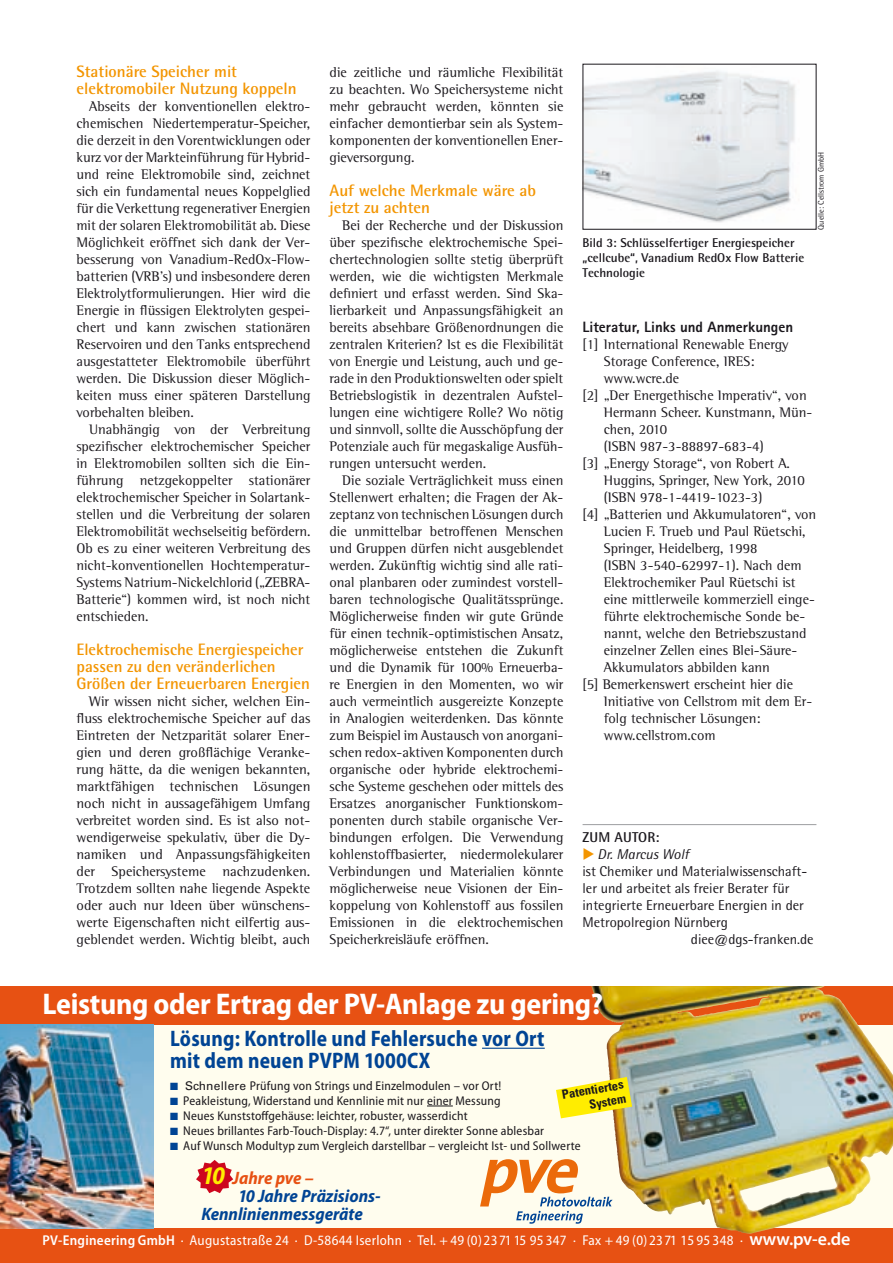
<style>
.page{position:relative;width:893px;height:1263px;background:#fff}
.page>*{position:absolute;margin:0;border:0;box-sizing:border-box;transform-origin:0 0}
.t1{font:700 semi-condensed 30px "Myriad Pro";letter-spacing:-.01em;color:#fff}
.t2{font:700 semi-condensed 22.5px/22.5px "Myriad Pro";letter-spacing:.01em;color:#004494;scale:.93 1}
.t3{font:italic 700 semi-condensed 18px "Myriad Pro";color:#004494}
.t4{font:italic 700 semi-condensed 18px "Myriad Pro";color:#e75113}
.t5{font:700 16.5px/17px "Rotis Semi Sans Std";color:#f39500}
.t6{font:800 15px "Rotis Sans Serif Std";color:#1a171c}
.t7{font:14.25px/17px "Rotis Semi Serif Std";color:#1a171c;text-align:justify}
.t8{font:14.25px "Rotis Semi Sans Std";color:#1a171c}
.t9{font:semi-condensed 14.25px "Myriad Pro";letter-spacing:.02em;color:#fff}
.t10{font:italic 14.25px "Rotis Semi Sans Std";color:#1a171c}
.t11{font:700 14.25px "Rotis Semi Sans Std";letter-spacing:.01em;color:#1a171c}
.t12{font:semi-condensed 12.75px "Myriad Pro";letter-spacing:.015em;color:#1a171c}
.t13{font:700 12.75px/15px "Rotis Semi Sans Std";color:#1a171c}
.t14{font:700 condensed 12.6px/14.4px "Univers LT Std";color:#1a171c;text-align:right}
.t15{font:8.25px "Rotis Semi Sans Std";color:#1a171c}
.s1{color:#f39500}
.s2{color:#004494}
.s3{font-family:"Univers LT Std";font-stretch:normal;font-size:12px}
.s4{font-size:25.5px;color:#ffed00}
.s5{font-weight:600}
.s6{font-weight:600;font-stretch:normal;font-size:18px}
</style>
<div class="page">
<hr style="left:583px;top:824px;width:233px;height:1px;background:#9d9ea0">
<svg style="left:153px;top:1025px;width:740px;height:204px;background:#e7e5ce"></svg>
<svg style="left:0;top:986px;width:893px;height:39px;background:#de601f"></svg>
<div style="left:0;top:1229px;width:893px;height:34px;background:#e75113"></div>
<hr style="left:482px;top:1048px;width:63px;height:1px;background:#004494">
<svg style="left:427px;top:1106px;width:26px;height:1px"></svg>
<img style="left:591px;top:986px;width:107px;height:228px">
<svg style="left:556px;top:1077px;width:76px;height:41px;background:#f8ea40"></svg>
<svg style="left:196px;top:1160px;width:37px;height:33px"></svg>
<svg style="left:480px;top:1159px;width:133px;height:65px;background:#eacfb4"></svg>
<img style="left:0;top:1025px;width:153px;height:204px">
<img style="left:585px;top:71px;width:210px;height:152px">
<p class="t5" style="left:77px;top:62px;width:222px">Stationäre Speicher mit elektromobiler Nutzung koppeln</p>
<p class="t7" style="left:77px;top:97px;width:235px;text-indent:13px">Abseits der konventionellen elektro&shy;chemischen Niedertemperatur-Speicher, die derzeit in den Vorentwicklungen oder kurz vor der Markteinführung für Hybrid&shy;und reine Elektromobile sind, zeichnet sich ein fundamental neues Koppelglied für die Verkettung regenerativer Energien mit der solaren Elektromobilität ab. Diese Möglichkeit eröffnet sich dank der Ver&shy;besserung von Vanadium-RedOx-Flow&shy;batterien (VRB’s) und insbesondere deren Elektrolytformulierungen. Hier wird die Energie in flüssigen Elektrolyten gespei&shy;chert und kann zwischen stationären Reservoiren und den Tanks entsprechend ausgestatteter Elektromobile überführt werden. Die Diskussion dieser Möglich&shy;keiten muss einer späteren Darstellung vorbehalten bleiben.</p>
<p class="t7" style="left:77px;top:421px;width:235px;text-indent:13px">Unabhängig von der Verbreitung spezifischer elektrochemischer Speicher in Elektromobilen sollten sich die Ein&shy;führung netzgekoppelter stationärer elektrochemischer Speicher in Solartank&shy;stellen und die Verbreitung der solaren Elektromobilität wechselseitig befördern.<br>Ob es zu einer weiteren Verbreitung des nicht-konventionellen Hochtemperatur-Systems Natrium-Nickelchlorid („ZEBRA-Batterie“) kommen wird, ist noch nicht entschieden.</p>
<p class="t5" style="left:77px;top:640px;width:235px">Elektrochemische Energiespeicher passen zu den veränderlichen<br>Größen der Erneuerbaren Energien</p>
<p class="t7" style="left:77px;top:693px;width:235px;text-indent:13px">Wir wissen nicht sicher, welchen Ein&shy;fluss elektrochemische Speicher auf das Eintreten der Netzparität solarer Ener&shy;gien und deren großflächige Veranke&shy;rung hätte, da die wenigen bekannten, marktfähigen technischen Lösungen noch nicht in aussagefähigem Umfang verbreitet worden sind. Es ist also not&shy;wendigerweise spekulativ, über die Dy&shy;namiken und Anpassungsfähigkeiten der Speichersysteme nachzudenken.<br>Trotzdem sollten nahe liegende Aspekte oder auch nur Ideen über wünschens&shy;werte Eigenschaften nicht eilfertig aus&shy;geblendet werden. Wichtig bleibt, auch</p>
<p class="t7" style="left:330px;top:63px;width:235px">die zeitliche und räumliche Flexibilität zu beachten. Wo Speichersysteme nicht mehr gebraucht werden, könnten sie einfacher demontierbar sein als System&shy;komponenten der konventionellen Ener&shy;gieversorgung.</p>
<p class="t5" style="left:330px;top:181px;width:208px">Auf welche Merkmale wäre ab jetzt zu achten</p>
<p class="t7" style="left:330px;top:216px;width:235px;text-indent:13px">Bei der Recherche und der Diskussion über spezifische elektrochemische Spei&shy;chertechnologien sollte stetig überprüft werden, wie die wichtigsten Merkmale definiert und erfasst werden. Sind Ska&shy;lierbarkeit und Anpassungsfähigkeit an bereits absehbare Größenordnungen die zentralen Kriterien? Ist es die Flexibilität von Energie und Leistung, auch und ge&shy;rade in den Produktionswelten oder spielt Betriebslogistik in dezentralen Aufstel&shy;lungen eine wichtigere Rolle? Wo nötig und sinnvoll, sollte die Ausschöpfung der Potenziale auch für megaskalige Ausfüh&shy;rungen untersucht werden.</p>
<p class="t7" style="left:330px;top:472px;width:235px;text-indent:13px">Die soziale Verträglichkeit muss einen Stellenwert erhalten; die Fragen der Ak&shy;zeptanz von technischen Lösungen durch die unmittelbar betroffenen Menschen und Gruppen dürfen nicht ausgeblendet werden. Zukünftig wichtig sind alle rati&shy;onal planbaren oder zumindest vorstell&shy;baren technologische Qualitätssprünge.<br>Möglicherweise finden wir gute Gründe für einen technik-optimistischen Ansatz, möglicherweise entstehen die Zukunft und die Dynamik für 100% Erneuerba&shy;re Energien in den Momenten, wo wir auch vermeintlich ausgereizte Konzepte in Analogien weiterdenken. Das könnte zum Beispiel im Austausch von anorgani&shy;schen redox-aktiven Komponenten durch organische oder hybride elektrochemi&shy;sche Systeme geschehen oder mittels des Ersatzes anorganischer Funktionskom&shy;ponenten durch stabile organische Ver&shy;bindungen erfolgen. Die Verwendung kohlenstoffbasierter, niedermolekularer Verbindungen und Materialien könnte möglicherweise neue Visionen der Ein&shy;koppelung von Kohlenstoff aus fossilen Emissionen in die elektrochemischen Speicherkreisläufe eröffnen.</p>
<p class="t13" style="left:583px;top:235px;width:223px">Bild 3: Schlüsselfertiger Energiespeicher „cellcube“, Vanadium RedOx Flow Batterie<br>Technologie</p>
<p class="t15" style="left:816px;top:230px;width:78px;rotate:-90deg">Quelle: Cellstrom GmbH</p>
<p class="t6" style="left:583px;top:317px;width:212px">Literatur, Links und Anmerkungen</p>
<p class="t7" style="left:583px;top:335px;width:207px">[1] International Renewable Energy</p>
<p class="t7" style="left:604px;top:352px;width:152px">Storage Conference, IRES:</p>
<p class="t7" style="left:604px;top:369px;width:77px">www.wcre.de</p>
<p class="t7" style="left:583px;top:386px;width:226px">[2] „Der Energethische Imperativ“, von</p>
<p class="t7" style="left:604px;top:403px;width:210px">Hermann Scheer. Kunstmann, Mün-</p>
<p class="t7" style="left:604px;top:420px;width:65px">chen, 2010</p>
<p class="t7" style="left:604px;top:437px;width:161px">(ISBN 987-3-88897-683-4)</p>
<p class="t7" style="left:583px;top:454px;width:209px">[3] „Energy Storage“, von Robert A.</p>
<p class="t7" style="left:604px;top:471px;width:202px">Huggins, Springer, New York, 2010</p>
<p class="t7" style="left:604px;top:488px;width:160px">(ISBN 978-1-4419-1023-3)</p>
<p class="t7" style="left:583px;top:506px;width:235px">[4] „Batterien und Akkumulatoren“, von</p>
<p class="t7" style="left:604px;top:523px;width:203px">Lucien F. Trueb und Paul Rüetschi,</p>
<p class="t7" style="left:604px;top:540px;width:155px">Springer, Heidelberg, 1998</p>
<p class="t7" style="left:604px;top:557px;width:199px">(ISBN 3-540-62997-1). Nach dem</p>
<p class="t7" style="left:604px;top:574px;width:193px">Elektrochemiker Paul Rüetschi ist</p>
<p class="t7" style="left:604px;top:591px;width:213px">eine mittlerweile kommerziell einge-</p>
<p class="t7" style="left:604px;top:608px;width:203px">führte elektrochemische Sonde be-</p>
<p class="t7" style="left:604px;top:625px;width:204px">nannt, welche den Betriebszustand</p>
<p class="t7" style="left:604px;top:642px;width:195px">einzelner Zellen eines Blei-Säure-</p>
<p class="t7" style="left:604px;top:659px;width:168px">Akkumulators abbilden kann</p>
<p class="t7" style="left:583px;top:676px;width:212px">[5] Bemerkenswert erscheint hier die</p>
<p class="t7" style="left:604px;top:693px;width:210px">Initiative von Cellstrom mit dem Er-</p>
<p class="t7" style="left:604px;top:710px;width:158px">folg technischer Lösungen:</p>
<p class="t7" style="left:604px;top:727px;width:113px">www.cellstrom.com</p>
<p class="t11" style="left:583px;top:828px;width:78px">Zum Autor :</p>
<p class="t10" style="left:583px;top:846px;width:108px"><span class="s1">◆</span> Dr. Marcus Wolf</p>
<p class="t8" style="left:583px;top:863px;width:226px">ist Chemiker und Materialwissenschaft-</p>
<p class="t8" style="left:583px;top:880px;width:208px">ler und arbeitet als freier Berater für</p>
<p class="t8" style="left:583px;top:897px;width:223px">integrierte Erneuerbare Energien in der</p>
<p class="t8" style="left:583px;top:914px;width:147px">Metropolregion Nürnberg</p>
<p class="t8" style="left:691px;top:931px;width:124px">diee@dgs-franken.de</p>
<h1 class="t1" style="left:43px;top:987px;width:562px">Leistung oder Ertrag der PV-Anlage zu gering?</h1>
<h2 class="t2" style="left:170px;top:1027px;width:404px">Lösung: Kontrolle und Fehlersuche vor Ort mit dem neuen PVPM 1000CX</h2>
<p class="t12" style="left:170px;top:1078px;width:333px"><span class="s2">■</span> <span class="s3">Schnellere</span> Prüfung von Strings und Einzelmodulen – vor Ort!</p>
<p class="t12" style="left:170px;top:1093px;width:332px"><span class="s2">■</span> Peakleistung, Widerstand und Kennlinie mit nur einer Messung</p>
<p class="t12" style="left:170px;top:1108px;width:299px"><span class="s2">■</span> Neues Kunststoffgehäuse: leichter, robuster, wasserdicht</p>
<p class="t12" style="left:170px;top:1123px;width:375px"><span class="s2">■</span> Neues brillantes Farb-Touch-Display: 4.7“, unter direkter Sonne ablesbar</p>
<p class="t12" style="left:170px;top:1138px;width:412px"><span class="s2">■</span> Auf Wunsch Modultyp zum Vergleich darstellbar – vergleicht Ist- und Sollwerte</p>
<p class="t14" style="left:561px;top:1088px;width:64px;rotate:-10deg">Patentiertes<br>System</p>
<p class="t4" style="left:201px;top:1168px;width:114px"><span class="s4">10</span> Jahre pve –</p>
<p class="t3" style="left:238px;top:1186px;width:144px">10 Jahre Präzisions-</p>
<p class="t3" style="left:201px;top:1204px;width:163px">Kennlinienmessgeräte</p>
<p class="t9" style="left:43px;top:1233px;width:809px"><span class="s5">PV-Engineering GmbH</span> · Augustastraße 24 · D-58644 Iserlohn · Tel. + 49 (0)2371 15 95 347 · Fax + 49 (0)2371 15 95 348 · <span class="s6">www.pv-e.de</span></p>
</div>
